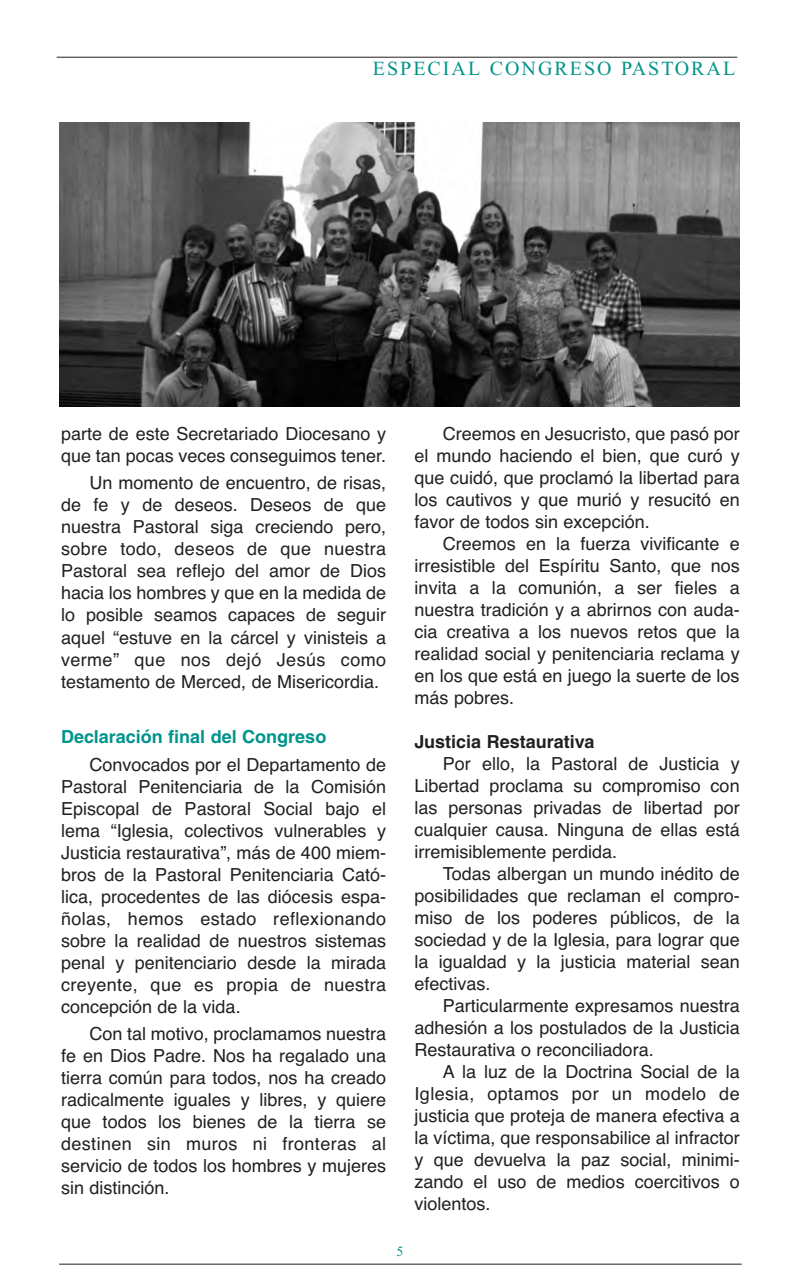
<style>
.page{position:relative;width:794px;height:1276px;background:#fff}
.page>*{position:absolute;margin:0;border:0;box-sizing:border-box;transform-origin:0 0}
.t1{font:20px "Times New Roman";letter-spacing:.1em;color:#00948b}
.t2{font:18px/22px "Helvetica";color:#231f20;text-align:justify}
.t3{font:700 18px "Helvetica";color:#00948b}
.t4{font:700 18px "Helvetica";color:#231f20}
.t5{font:14px "Times New Roman";color:#00948b}
</style>
<div class="page">
<hr style="left:57px;top:57px;width:680px;height:1px;background:#231f20">
<hr style="left:59px;top:1263px;width:682px;height:1px;background:#231f20">
<img style="left:59px;top:122px;width:680px;height:285px">
<p class="t1" style="left:373px;top:61px;width:364px">ESPECIAL CONGRESO PASTORAL</p>
<p class="t2" style="left:61px;top:422px;width:327px">parte de este Secretariado Diocesano y que tan pocas veces conseguimos tener.</p>
<p class="t2" style="left:61px;top:472px;width:327px;text-indent:28px">Un momento de encuentro, de risas, de fe y de deseos. Deseos de que nuestra Pastoral siga creciendo pero, sobre todo, deseos de que nuestra Pastoral sea reflejo del amor de Dios hacia los hombres y que en la medida de lo posible seamos capaces de seguir aquel “estuve en la cárcel y vinisteis a verme” que nos dejó Jesús como testamento de Merced, de Misericordia.</p>
<p class="t3" style="left:61px;top:730px;width:267px">Declaración final del Congreso</p>
<p class="t2" style="left:61px;top:753px;width:327px;text-indent:28px">Convocados por el Departamento de Pastoral Penitenciaria de la Comisión Episcopal de Pastoral Social bajo el lema “Iglesia, colectivos vulnerables y Justicia restaurativa”, más de 400 miem&shy;bros de la Pastoral Penitenciaria Cató&shy;lica, procedentes de las diócesis espa&shy;ñolas, hemos estado reflexionando sobre la realidad de nuestros sistemas penal y penitenciario desde la mirada creyente, que es propia de nuestra concepción de la vida.</p>
<p class="t2" style="left:61px;top:1023px;width:327px;text-indent:28px">Con tal motivo, proclamamos nuestra fe en Dios Padre. Nos ha regalado una tierra común para todos, nos ha creado radicalmente iguales y libres, y quiere que todos los bienes de la tierra se destinen sin muros ni fronteras al servicio de todos los hombres y mujeres sin distinción.</p>
<p class="t2" style="left:414px;top:422px;width:327px;text-indent:28px">Creemos en Jesucristo, que pasó por el mundo haciendo el bien, que curó y que cuidó, que proclamó la libertad para los cautivos y que murió y resucitó en favor de todos sin excepción.</p>
<p class="t2" style="left:414px;top:532px;width:327px;text-indent:28px">Creemos en la fuerza vivificante e irresistible del Espíritu Santo, que nos invita a la comunión, a ser fieles a nuestra tradición y a abrirnos con auda&shy;cia creativa a los nuevos retos que la realidad social y penitenciaria reclama y en los que está en juego la suerte de los más pobres.</p>
<p class="t4" style="left:414px;top:735px;width:181px">Justicia Restaurativa</p>
<p class="t2" style="left:414px;top:752px;width:327px;text-indent:28px">Por ello, la Pastoral de Justicia y Libertad proclama su compromiso con las personas privadas de libertad por cualquier causa. Ninguna de ellas está irremisiblemente perdida.</p>
<p class="t2" style="left:414px;top:862px;width:327px;text-indent:28px">Todas albergan un mundo inédito de posibilidades que reclaman el compro&shy;miso de los poderes públicos, de la sociedad y de la Iglesia, para lograr que la igualdad y la justicia material sean efectivas.</p>
<p class="t2" style="left:414px;top:994px;width:327px;text-indent:28px">Particularmente expresamos nuestra adhesión a los postulados de la Justicia Restaurativa o reconciliadora.</p>
<p class="t2" style="left:414px;top:1060px;width:327px;text-indent:28px">A la luz de la Doctrina Social de la Iglesia, optamos por un modelo de justicia que proteja de manera efectiva a la víctima, que responsabilice al infractor y que devuelva la paz social, minimi&shy;zando el uso de medios coercitivos o violentos.</p>
<p class="t5" style="left:396px;top:1245px;width:8px">5</p>
</div>
